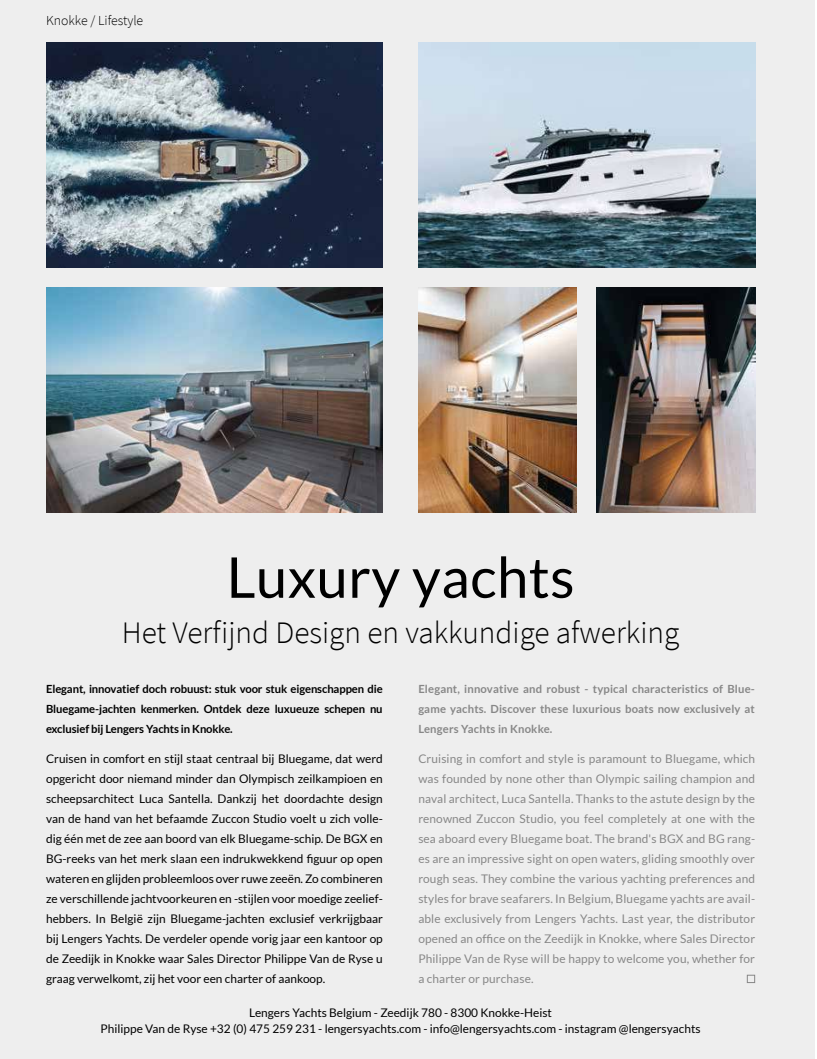
<style>
.page{position:relative;width:817px;height:1059px;background:#fff}
.page>*{position:absolute;margin:0;border:0;box-sizing:border-box;transform-origin:0 0}
.t1{font:56.25px "Lato";letter-spacing:.01em;color:#000}
.t2{font:300 31.25px "Source Sans Pro";color:#000}
.t3{font:300 13.75px "Source Sans Pro";color:#000}
.t4{font:11.88px/20px "Lato";color:#000;text-align:justify}
.t5{font:11.88px/20px "Lato";letter-spacing:.01em;color:#878787;text-align:justify}
.t6{font:700 11.25px/20px "Lato";letter-spacing:-.01em;color:#000;text-align:justify}
.t7{font:700 11.25px/20px "Lato";letter-spacing:.015em;color:#878787;text-align:justify}
</style>
<div class="page">
<div style="left:0;top:0;width:815px;height:1059px;background:#eee"></div>
<div style="left:746px;top:975px;width:9px;height:8px;border:1px solid #878787"></div>
<img style="left:46px;top:43px;width:337px;height:225px">
<img style="left:418px;top:43px;width:337px;height:225px">
<img style="left:46px;top:288px;width:337px;height:225px">
<img style="left:418px;top:288px;width:158px;height:225px">
<img style="left:596px;top:288px;width:159px;height:225px">
<p class="t3" style="left:46px;top:12px;width:99px">Knokke / Lifestyle</p>
<h1 class="t1" style="left:226px;top:546px;width:349px">Luxury yachts</h1>
<h2 class="t2" style="left:122px;top:613px;width:559px">Het Verfijnd Design en vakkundige afwerking</h2>
<p class="t6" style="left:46px;top:679px;width:338px">Elegant, innovatief doch robuust: stuk voor stuk eigenschappen die Bluegame-jachten kenmerken. Ontdek deze luxueuze schepen nu exclusief bij Lengers Yachts in Knokke.</p>
<p class="t4" style="left:46px;top:748px;width:338px">Cruisen in comfort en stijl staat centraal bij Bluegame, dat werd opgericht door niemand minder dan Olympisch zeilkampioen en scheepsarchitect Luca Santella. Dankzij het doordachte design van de hand van het befaamde Zuccon Studio voelt u zich volle&shy;dig één met de zee aan boord van elk Bluegame-schip. De BGX en BG-reeks van het merk slaan een indrukwekkend figuur op open wateren en glijden probleemloos over ruwe zeeën. Zo combineren ze verschillende jachtvoorkeuren en -stijlen voor moedige zeelief&shy;hebbers. In België zijn Bluegame-jachten exclusief verkrijgbaar bij Lengers Yachts. De verdeler opende vorig jaar een kantoor op de Zeedijk in Knokke waar Sales Director Philippe Van de Ryse u graag verwelkomt, zij het voor een charter of aankoop.</p>
<p class="t7" style="left:418px;top:679px;width:338px">Elegant, innovative and robust - typical characteristics of Blue&shy;game yachts. Discover these luxurious boats now exclusively at Lengers Yachts in Knokke.</p>
<p class="t5" style="left:418px;top:748px;width:338px">Cruising in comfort and style is paramount to Bluegame, which was founded by none other than Olympic sailing champion and naval architect, Luca Santella. Thanks to the astute design by the renowned Zuccon Studio, you feel completely at one with the sea aboard every Bluegame boat. The brand's BGX and BG rang&shy;es are an impressive sight on open waters, gliding smoothly over rough seas. They combine the various yachting preferences and styles for brave seafarers. In Belgium, Bluegame yachts are avail&shy;able exclusively from Lengers Yachts. Last year, the distributor opened an office on the Zeedijk in Knokke, where Sales Director Philippe Van de Ryse will be happy to welcome you, whether for a charter or purchase.</p>
<p class="t4" style="left:101px;top:1004px;width:601px;line-height:16.2px;text-align:center">Lengers Yachts Belgium - Zeedijk 780 - 8300 Knokke-Heist<br>Philippe Van de Ryse +32 (0) 475 259 231 - lengersyachts.com - info@lengersyachts.com - instagram @lengersyachts</p>
</div>
